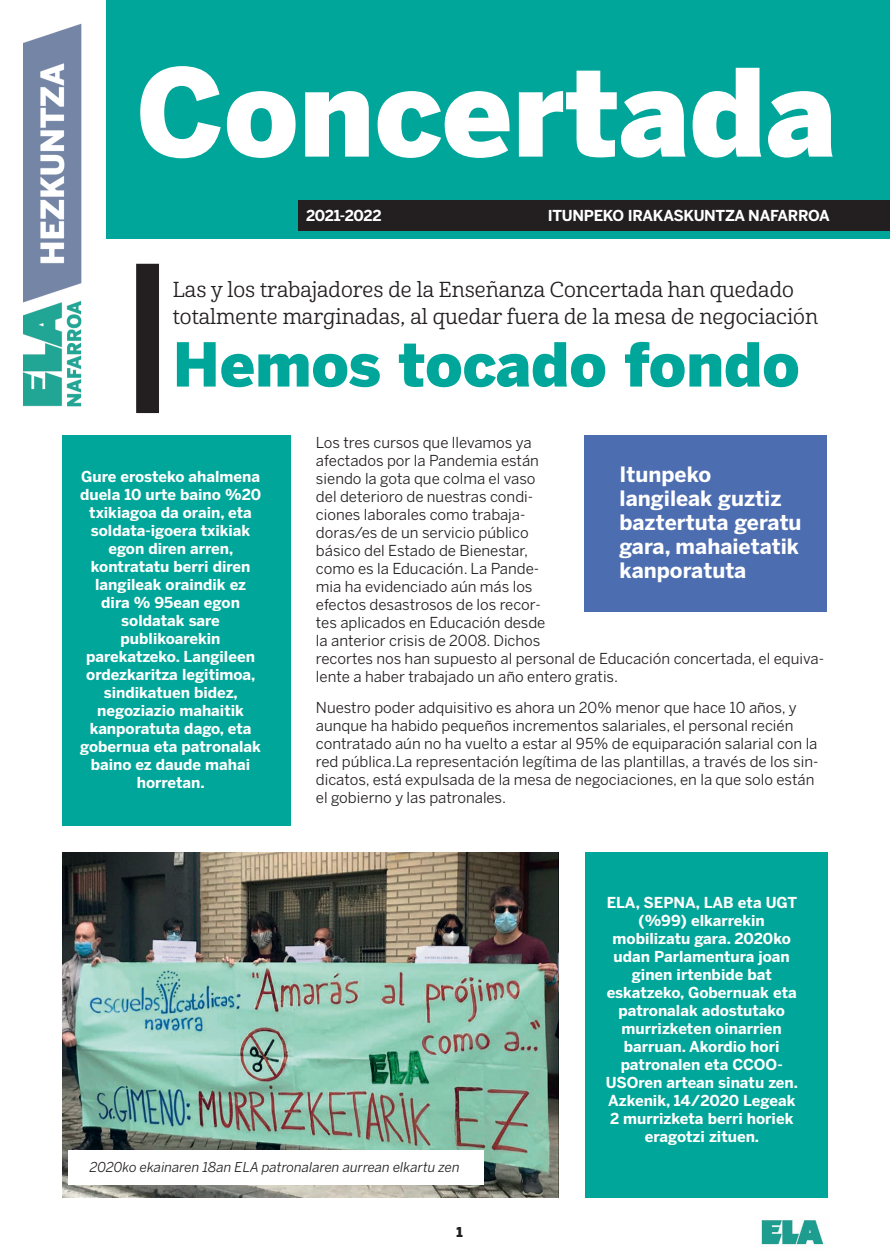
<style>
.page{position:relative;width:890px;height:1260px;background:#fff}
.page>*{position:absolute;margin:0;border:0;box-sizing:border-box;transform-origin:0 0}
.t1{font:900 120px "Benton Sans";color:#fff}
.t2{font:900 60px "Benton Sans";color:#00a699}
.t3{font:21px/27px "Cabrito Nor Reg";color:#231f20}
.t4{font:700 21px/24px "Benton Sans";color:#fff}
.t5{font:15px/18px "Benton Sans";color:#231f20}
.t6{font:700 15px/18px "Benton Sans";color:#fff;text-align:center}
.t7{font:700 15px "Benton Sans";letter-spacing:-.02em;color:#fff}
.t8{font:700 15px "Benton Sans";letter-spacing:-.03em;color:#fff}
.t9{font:italic 13.5px "Benton Sans";color:#231f20}
.t10{font:900 13.5px "Benton Sans";color:#231f20}
</style>
<div class="page">
<img style="left:761px;top:1220px;width:63px;height:25px">
<div style="left:106px;top:0;width:784px;height:239px;background:#00a699"></div>
<div style="left:298px;top:200px;width:592px;height:30px;background:#231f20"></div>
<div style="left:137px;top:264px;width:21px;height:148px;background:#231f20"></div>
<div style="left:136px;top:264px;width:23px;height:149px;border:2px solid #231f20"></div>
<img style="left:23px;top:23px;width:59px;height:384px">
<div style="left:585px;top:852px;width:242px;height:345px;background:#00a699"></div>
<div style="left:62px;top:435px;width:228px;height:390px;background:#00a699"></div>
<img style="left:62px;top:852px;width:496px;height:345px">
<div style="left:584px;top:435px;width:243px;height:176px;background:#4d6db1"></div>
<div style="left:68px;top:1150px;width:415px;height:34px;background:#fff"></div>
<h1 class="t1" style="left:136px;top:41px;width:702px">Concertada</h1>
<p class="t8" style="left:306px;top:206px;width:77px">2021-2022</p>
<p class="t7" style="left:548px;top:206px;width:283px">ITUNPEKO IRAKASKUNTZA NAFARROA</p>
<h3 class="t3" style="left:173px;top:277px;width:647px">Las y los trabajadores de la Enseñanza Concertada han quedado totalmente marginadas, al quedar fuera de la mesa de negociación</h3>
<h2 class="t2" style="left:173px;top:329px;width:628px">Hemos tocado fondo</h2>
<p class="t6" style="left:80px;top:467px;width:183px">Gure erosteko ahalmena duela 10 urte baino %20 txikiagoa da orain, eta soldata-igoera txikiak egon diren arren, kontratatu berri diren langileak oraindik ez dira % 95ean egon soldatak sare publikoarekin parekatzeko. Langileen ordezkaritza legitimoa, sindikatuen bidez, negoziazio mahaitik kanporatuta dago, eta gobernua eta patronalak baino ez daude mahai horretan.</p>
<p class="t5" style="left:316px;top:433px;width:509px">Los tres cursos que llevamos ya<br>afectados por la Pandemia están<br>siendo la gota que colma el vaso<br>del deterioro de nuestras condi-<br>ciones laborales como trabaja-<br>doras/es de un servicio público<br>básico del Estado de Bienestar,<br>como es la Educación. La Pande-<br>mia ha evidenciado aún más los<br>efectos desastrosos de los recor-<br>tes aplicados en Educación desde<br>la anterior crisis de 2008. Dichos<br>recortes nos han supuesto al personal de Educación concertada, el equiva&shy;lente a haber trabajado un año entero gratis.</p>
<p class="t5" style="left:316px;top:698px;width:504px">Nuestro poder adquisitivo es ahora un 20% menor que hace 10 años, y aunque ha habido pequeños incrementos salariales, el personal recién contratado aún no ha vuelto a estar al 95% de equiparación salarial con la red pública.La representación legítima de las plantillas, a través de los sin&shy;dicatos, está expulsada de la mesa de negociaciones, en la que solo están el gobierno y las patronales.</p>
<h3 class="t4" style="left:619px;top:462px;width:183px">Itunpeko langileak guztiz baztertuta geratu gara, mahaietatik kanporatuta</h3>
<p class="t6" style="left:606px;top:893px;width:194px">ELA, SEPNA, LAB eta UGT (%99) elkarrekin mobilizatu gara. 2020ko udan Parlamentura joan ginen irtenbide bat eskatzeko, Gobernuak eta patronalak adostutako murrizketen oinarrien barruan. Akordio hori patronalen eta CCOO-<br>USOren artean sinatu zen.<br>Azkenik, 14/2020 Legeak<br>2 murrizketa berri horiek eragotzi zituen.</p>
<p class="t9" style="left:90px;top:1158px;width:371px">2020ko ekainaren 18an ELA patronalaren aurrean elkartu zen</p>
<p class="t10" style="left:456px;top:1224px;width:8px">1</p>
</div>
